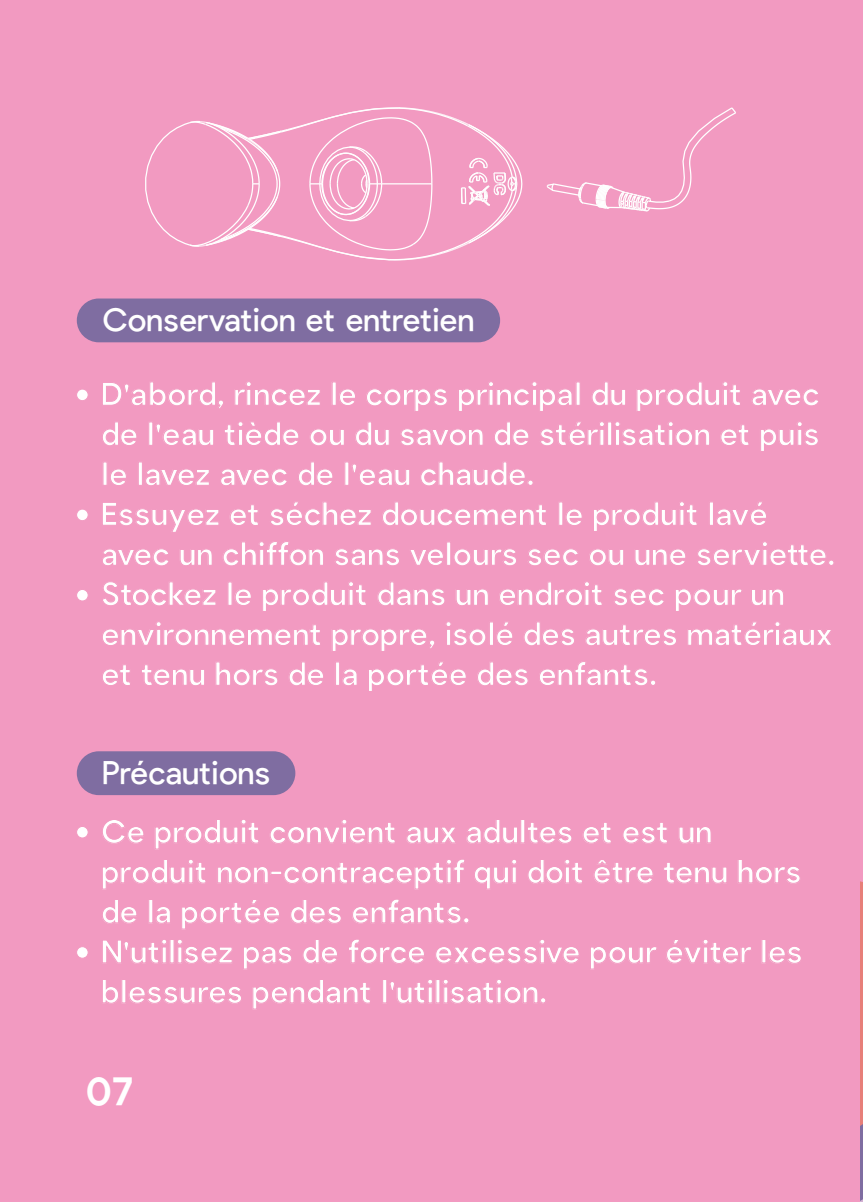
<style>
.page{position:relative;width:863px;height:1202px;background:#fff}
.page>*{position:absolute;margin:0;border:0;box-sizing:border-box;transform-origin:0 0}
.t1{font:600 40px "Pulp Display";color:#fff}
.t2{font:600 32px/40px "Pulp Display";color:#fff}
.t3{font:32px "Pulp Display";color:#fff}
</style>
<div class="page">
<div style="left:0;top:0;width:862px;height:1202px;background:#f29ac1"></div>
<hr style="left:862px;top:0;width:1px;height:1202px;background:#f29ac1">
<svg style="left:145px;top:107px;width:377px;height:154px"></svg>
<svg style="left:546px;top:107px;width:190px;height:105px"></svg>
<div style="left:77px;top:298px;width:423px;height:44px;background:#7f6da1;border-radius:22px"></div>
<div style="left:77px;top:751px;width:218px;height:44px;background:#7f6da1;border-radius:22px"></div>
<div style="left:77px;top:389px;width:11px;height:12px;background:#fff;border-radius:50%"></div>
<div style="left:76px;top:389px;width:12px;height:12px;border:1px solid #f29ac1;border-radius:50%"></div>
<div style="left:77px;top:509px;width:11px;height:12px;background:#fff;border-radius:50%"></div>
<div style="left:76px;top:509px;width:12px;height:12px;border:1px solid #f29ac1;border-radius:50%"></div>
<div style="left:77px;top:589px;width:11px;height:12px;background:#fff;border-radius:50%"></div>
<div style="left:76px;top:589px;width:12px;height:12px;border:1px solid #f29ac1;border-radius:50%"></div>
<div style="left:77px;top:826px;width:11px;height:12px;background:#fff;border-radius:50%"></div>
<div style="left:76px;top:826px;width:12px;height:12px;border:1px solid #f29ac1;border-radius:50%"></div>
<div style="left:77px;top:947px;width:11px;height:11px;background:#fff;border-radius:50%"></div>
<div style="left:76px;top:946px;width:12px;height:12px;border:1px solid #f29ac1;border-radius:50%"></div>
<svg style="left:860px;top:881px;width:2px;height:321px"></svg>
<p class="t3" style="left:102px;top:307px;width:373px">Conservation et entretien</p>
<p class="t2" style="left:101px;top:377px;width:735px">D'abord, rincez le corps principal du produit avec de l'eau tiède ou du savon de stérilisation et puis le lavez avec de l'eau chaude.<br>Essuyez et séchez doucement le produit lavé avec un chiffon sans velours sec ou une serviette.<br>Stockez le produit dans un endroit sec pour un environnement propre, isolé des autres matériaux et tenu hors de la portée des enfants.</p>
<p class="t3" style="left:102px;top:759px;width:169px">Précautions</p>
<p class="t2" style="left:101px;top:814px;width:702px">Ce produit convient aux adultes et est un produit non-contraceptif qui doit être tenu hors de la portée des enfants.<br>N'utilisez pas de force excessive pour éviter les blessures pendant l'utilisation.</p>
<p class="t1" style="left:86px;top:1074px;width:49px">07</p>
</div>
